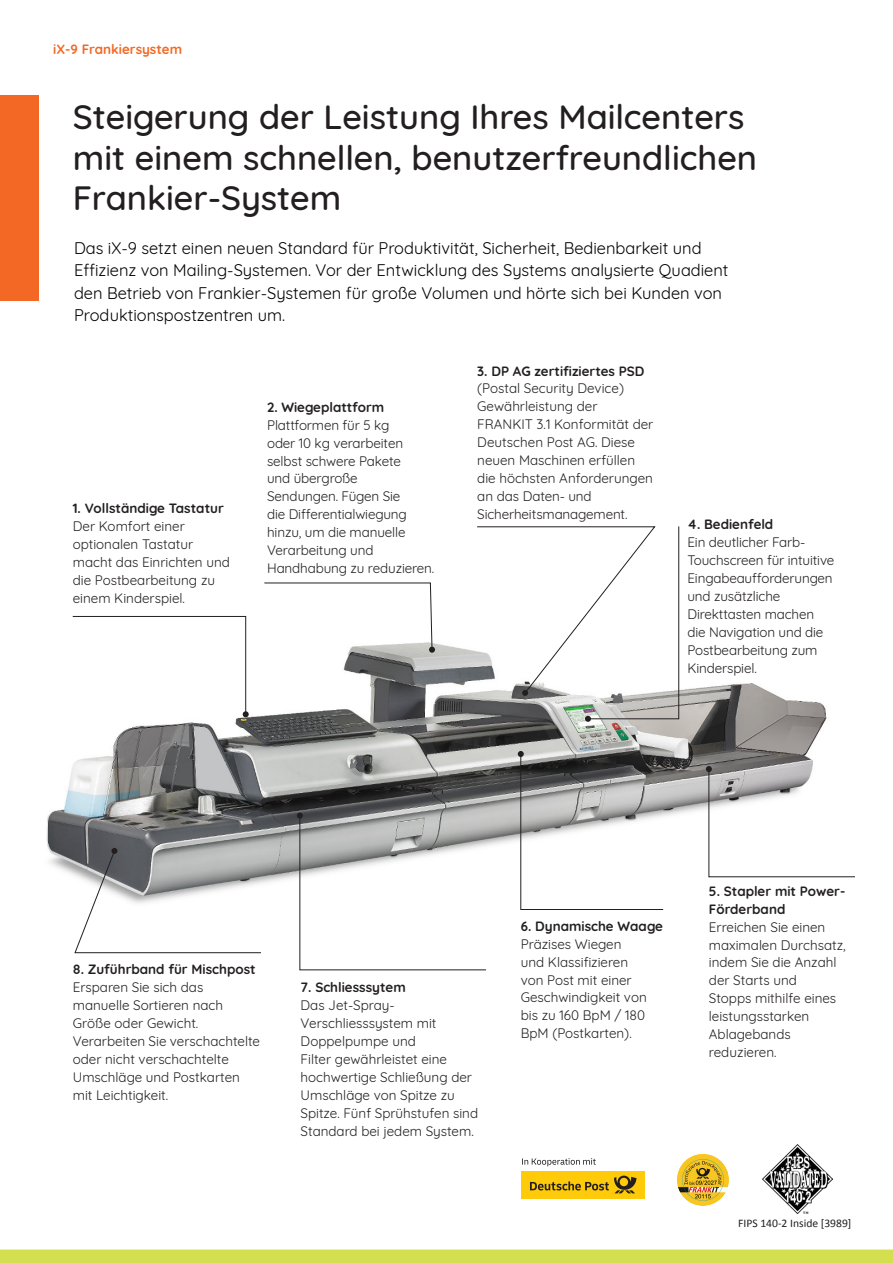
<style>
.page{position:relative;width:893px;height:1263px;background:#fff}
.page>*{position:absolute;margin:0;border:0;box-sizing:border-box;transform-origin:0 0}
.Headline_-_22_pt_BOL{font:500 34.35px/40.5px "Quicksand";color:#231f20}
.Body_Copy_-_Quicksan{font:16.5px/22.5px "Quicksand";color:#010203}
.Features-Call_out{font:13.5px/18px "Quicksand";color:#231f20}
.Features-Call_out-2{font:700 13.5px/18px "Quicksand";color:#231f20}
.t1{font:700 13.5px "Quicksand";color:#f36824}
.t2{font:11.55px "Calibri";color:#231f20}
.s1{font-weight:400}
</style>
<div class="page">
<div style="left:0;top:1249px;width:893px;height:14px;background:#d4df4f"></div>
<div style="left:0;top:95px;width:39px;height:206px;background:#f36824"></div>
<img style="left:46px;top:613px;width:808px;height:270px">
<svg style="left:72px;top:616px;width:177px;height:101px"></svg>
<svg style="left:706px;top:766px;width:149px;height:111px"></svg>
<svg style="left:74px;top:848px;width:188px;height:105px"></svg>
<svg style="left:476px;top:526px;width:203px;height:196px"></svg>
<svg style="left:297px;top:812px;width:190px;height:158px"></svg>
<svg style="left:518px;top:751px;width:146px;height:159px"></svg>
<svg style="left:264px;top:582px;width:171px;height:71px"></svg>
<div style="left:521px;top:1171px;width:124px;height:27px;background:#feca0a"></div>
<svg style="left:530px;top:1175px;width:106px;height:18px"></svg>
<svg style="left:522px;top:1158px;width:74px;height:8px"></svg>
<img style="left:677px;top:1153px;width:52px;height:53px;border-radius:26px">
<img style="left:762px;top:1144px;width:70px;height:70px">
<p class="t1" style="left:53px;top:38px;width:130px">iX-9 Frankiersystem</p>
<p class="Headline_-_22_pt_BOL" style="left:73px;top:94px;width:686px">Steigerung der Leistung Ihres Mailcenters mit einem schnellen, benutzerfreundlichen<br>Frankier-System</p>
<p class="Body_Copy_-_Quicksan" style="left:74px;top:235px;width:656px">Das iX-9 setzt einen neuen Standard für Produktivität, Sicherheit, Bedienbarkeit und Effizienz von Mailing-Systemen. Vor der Entwicklung des Systems analysierte Quadient den Betrieb von Frankier-Systemen für große Volumen und hörte sich bei Kunden von Produktionspostzentren um.</p>
<p class="Features-Call_out-2" style="left:73px;top:498px;width:153px">1. Vollständige Tastatur</p>
<p class="Features-Call_out" style="left:73px;top:516px;width:159px">Der Komfort einer optionalen Tastatur macht das Einrichten und die Postbearbeitung zu einem Kinderspiel.</p>
<p class="Features-Call_out-2" style="left:267px;top:397px;width:119px">2. Wiegeplattform</p>
<p class="Features-Call_out" style="left:267px;top:414px;width:169px">Plattformen für 5 kg<br>oder 10 kg verarbeiten selbst schwere Pakete<br>und übergroße<br>Sendungen. Fügen Sie<br>die Differentialwiegung hinzu, um die manuelle<br>Verarbeitung und<br>Handhabung zu reduzieren.</p>
<p class="Features-Call_out-2" style="left:477px;top:361px;width:169px">3. DP AG zertifiziertes PSD <span class="s1">(Postal Security Device)</span></p>
<p class="Features-Call_out" style="left:477px;top:396px;width:178px">Gewährleistung der<br>FRANKIT 3.1 Konformität der<br>Deutschen Post AG. Diese neuen Maschinen erfüllen die höchsten Anforderungen an das Daten- und<br>Sicherheitsmanagement.</p>
<p class="Features-Call_out-2" style="left:687px;top:514px;width:87px">4. Bedienfeld</p>
<p class="Features-Call_out" style="left:687px;top:532px;width:148px">Ein deutlicher Farb-<br>Touchscreen für intuitive<br>Eingabeaufforderungen und zusätzliche<br>Direkttasten machen die Navigation und die<br>Postbearbeitung zum<br>Kinderspiel.</p>
<p class="Features-Call_out-2" style="left:73px;top:959px;width:184px">8. Zuführband für Mischpost</p>
<p class="Features-Call_out" style="left:73px;top:977px;width:189px">Ersparen Sie sich das manuelle Sortieren nach<br>Größe oder Gewicht.<br>Verarbeiten Sie verschachtelte oder nicht verschachtelte<br>Umschläge und Postkarten mit Leichtigkeit.</p>
<p class="Features-Call_out-2" style="left:301px;top:977px;width:107px">7. Schliesssytem</p>
<p class="Features-Call_out" style="left:301px;top:995px;width:179px">Das Jet-Spray-<br>Verschliesssystem mit<br>Doppelpumpe und<br>Filter gewährleistet eine hochwertige Schließung der<br>Umschläge von Spitze zu<br>Spitze. Fünf Sprühstufen sind<br>Standard bei jedem System.</p>
<p class="Features-Call_out-2" style="left:521px;top:916px;width:144px">6. Dynamische Waage</p>
<p class="Features-Call_out" style="left:521px;top:933px;width:128px">Präzises Wiegen und Klassifizieren von Post mit einer<br>Geschwindigkeit von bis zu 160 BpM / 180<br>BpM (Postkarten).</p>
<p class="Features-Call_out-2" style="left:709px;top:881px;width:138px">5. Stapler mit Power-<br>Förderband</p>
<p class="Features-Call_out" style="left:709px;top:916px;width:138px">Erreichen Sie einen maximalen Durchsatz, indem Sie die Anzahl der Starts und<br>Stopps mithilfe eines leistungsstarken<br>Ablagebands reduzieren.</p>
<p class="t2" style="left:738px;top:1215px;width:115px">FIPS 140-2 Inside [3989]</p>
</div>
